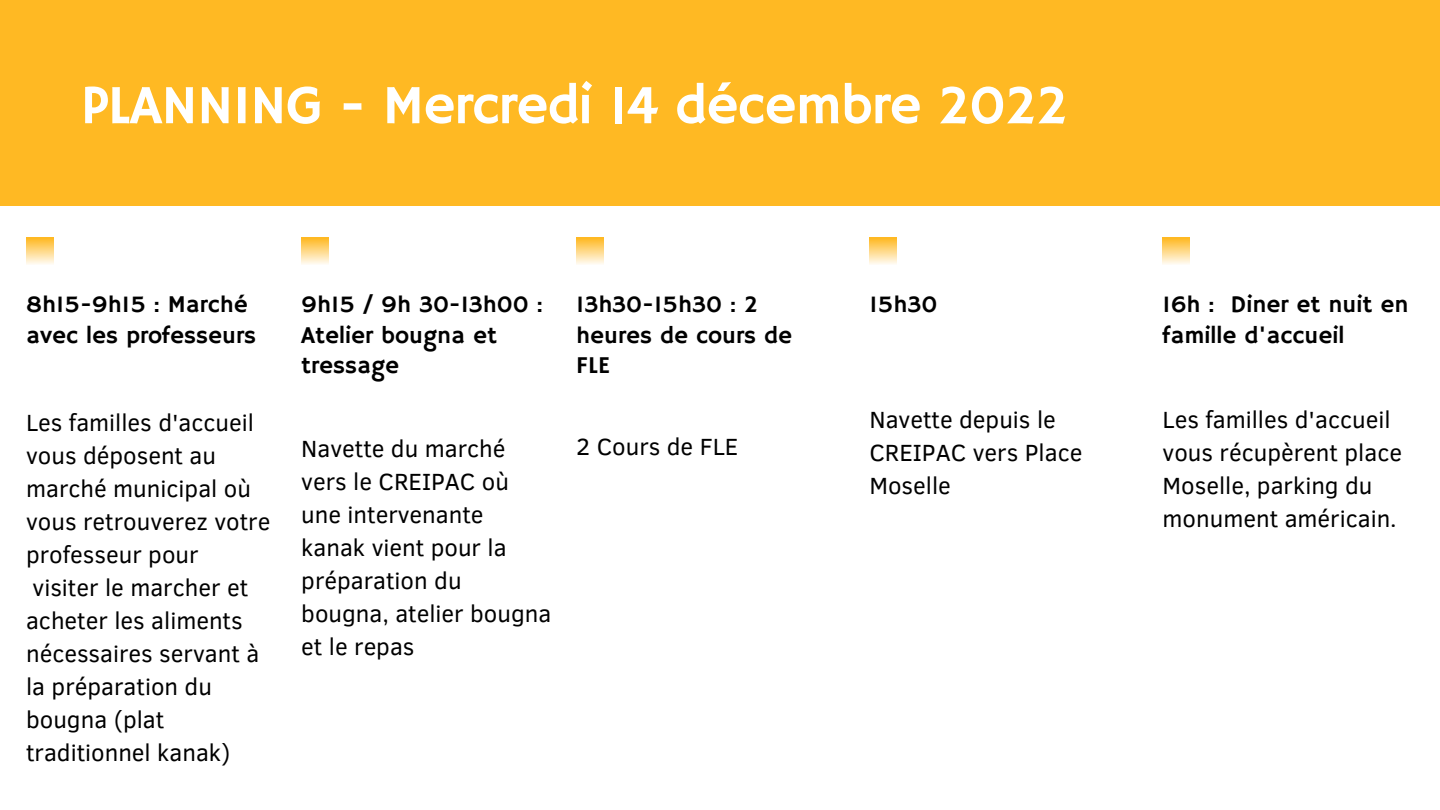
<style>
.page{position:relative;width:1440px;height:810px;background:#fff}
.page>*{position:absolute;margin:0;border:0;box-sizing:border-box;transform-origin:0 0}
.t1{font:55.5px "Hammersmith One";letter-spacing:-.02em;color:#fff}
.t2{font:24px/33px "Clear Sans";color:#000}
.t3{font:24px/30.8px "Hammersmith One";color:#000}
</style>
<div class="page">
<div style="left:0;top:0;width:1440px;height:206px;background:#ffb923"></div>
<svg style="left:26px;top:238px;width:27px;height:26px"></svg>
<svg style="left:576px;top:238px;width:27px;height:26px"></svg>
<svg style="left:301px;top:238px;width:27px;height:26px"></svg>
<svg style="left:869px;top:238px;width:27px;height:26px"></svg>
<svg style="left:1163px;top:238px;width:27px;height:26px"></svg>
<h1 class="t1" style="left:81px;top:73px;width:989px">PLANNING - Mercredi 14 décembre 2022</h1>
<p class="t3" style="left:26px;top:290px;width:231px">8h15-9h15 : Marché avec les professeurs</p>
<p class="t2" style="left:26px;top:405px;width:246px">Les familles d'accueil vous déposent au marché municipal où vous retrouverez votre professeur pour visiter le marcher et acheter les aliments nécessaires servant à la préparation du bougna (plat traditionnel kanak)</p>
<p class="t3" style="left:301px;top:290px;width:243px">9h15 / 9h 30-13h00 :<br>Atelier bougna et tressage</p>
<p class="t2" style="left:301px;top:431px;width:252px">Navette du marché vers le CREIPAC où une intervenante kanak vient pour la préparation du bougna, atelier bougna et le repas</p>
<p class="t3" style="left:576px;top:290px;width:217px">13h30-15h30 : 2 heures de cours de<br>FLE</p>
<p class="t2" style="left:576px;top:429px;width:164px">2 Cours de FLE</p>
<p class="t3" style="left:869px;top:290px;width:69px">15h30</p>
<p class="t2" style="left:869px;top:402px;width:214px">Navette depuis le<br>CREIPAC vers Place<br>Moselle</p>
<p class="t3" style="left:1163px;top:290px;width:247px">16h : Diner et nuit en famille d'accueil</p>
<p class="t2" style="left:1163px;top:402px;width:241px">Les familles d'accueil vous récupèrent place<br>Moselle, parking du monument américain.</p>
</div>
